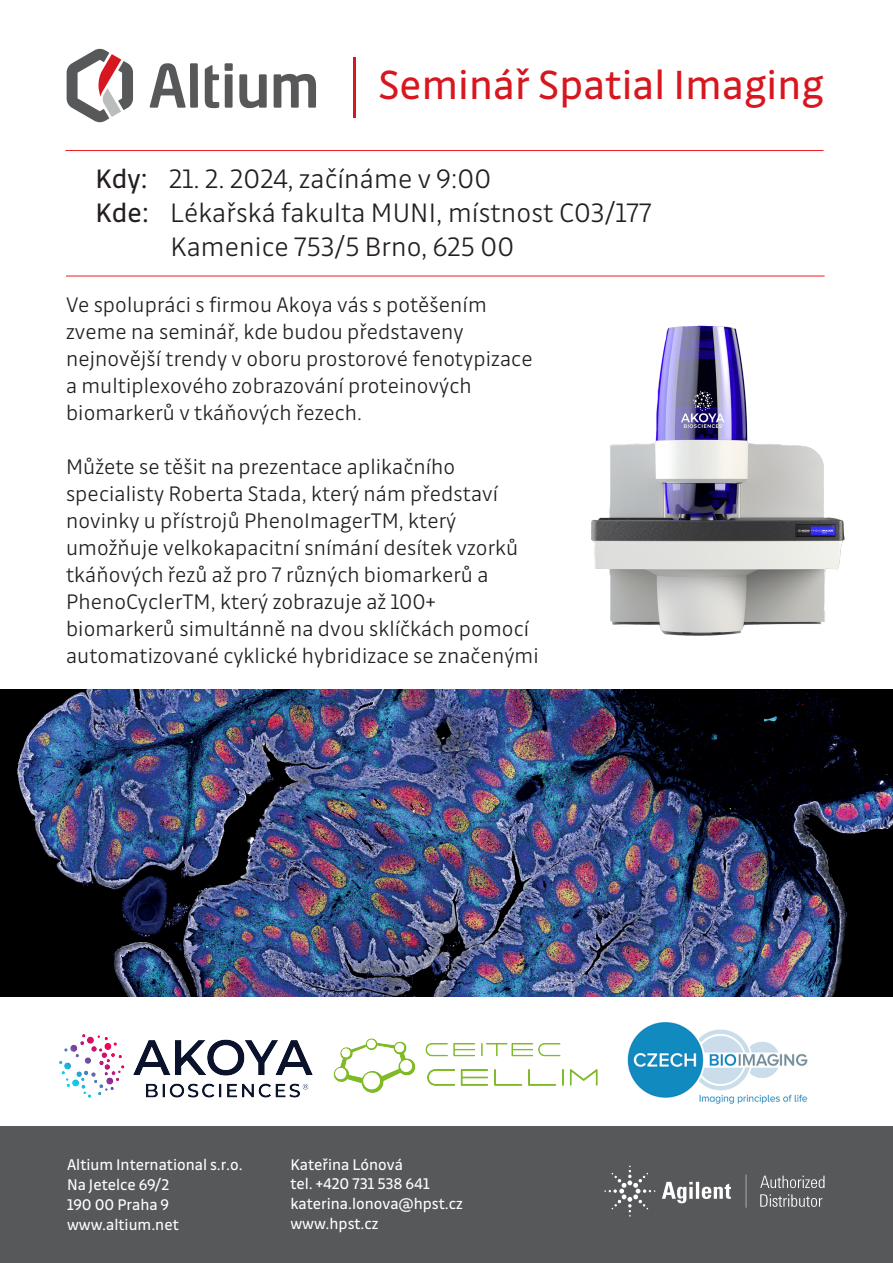
<style>
.page{position:relative;width:893px;height:1263px;background:#fff}
.page>*{position:absolute;margin:0;border:0;box-sizing:border-box;transform-origin:0 0}
.t1{font:43.5px "Drive";letter-spacing:.005em;color:#d7171f}
.t2{font:300 28.5px "Drive";letter-spacing:.005em;color:#231f20}
.t3{font:300 22.5px/27px "Drive";letter-spacing:.005em;color:#231f20}
.t4{font:16.5px/19.8px "Drive";color:#fff}
.s1{font-weight:400}
</style>
<div class="page">
<svg style="left:67px;top:49px;width:66px;height:73px"></svg>
<svg style="left:150px;top:63px;width:48px;height:45px"></svg>
<svg style="left:205px;top:65px;width:14px;height:43px"></svg>
<svg style="left:225px;top:63px;width:8px;height:45px"></svg>
<svg style="left:239px;top:74px;width:28px;height:34px"></svg>
<svg style="left:274px;top:74px;width:42px;height:34px"></svg>
<div style="left:0;top:1126px;width:893px;height:137px;background:#57585a"></div>
<svg style="left:662px;top:1182px;width:69px;height:21px"></svg>
<svg style="left:604px;top:1165px;width:51px;height:51px"></svg>
<svg style="left:760px;top:1175px;width:65px;height:13px"></svg>
<svg style="left:760px;top:1194px;width:62px;height:13px"></svg>
<svg style="left:746px;top:1174px;width:1px;height:34px"></svg>
<hr style="left:353px;top:57px;width:2px;height:61px;background:#d7171f">
<hr style="left:66px;top:276px;width:759px;height:1px;background:#ee1d23">
<hr style="left:65px;top:150px;width:758px;height:1px;background:#ee1d23">
<img style="left:592px;top:325px;width:253px;height:311px">
<img style="left:333px;top:1038px;width:265px;height:55px">
<img style="left:627px;top:1022px;width:181px;height:82px">
<img style="left:59px;top:1034px;width:253px;height:63px">
<img style="left:0;top:689px;width:893px;height:307px">
<h1 class="t1" style="left:378px;top:60px;width:447px">Seminář Spatial Imaging</h1>
<p class="t2" style="left:96px;top:163px;width:397px"><span class="s1">Kdy:</span> 21. 2. 2024, začínáme v 9:00</p>
<p class="t2" style="left:96px;top:197px;width:558px"><span class="s1">Kde:</span> Lékařská fakulta MUNI, místnost C03/177</p>
<p class="t2" style="left:171px;top:231px;width:345px">Kamenice 753/5 Brno, 625 00</p>
<p class="t3" style="left:66px;top:291px;width:468px">Ve spolupráci s firmou Akoya vás s potěšením zveme na seminář, kde budou představeny nejnovější trendy v oboru prostorové fenotypizace a multiplexového zobrazování proteinových biomarkerů v tkáňových řezech.</p>
<p class="t3" style="left:66px;top:453px;width:474px">Můžete se těšit na prezentace aplikačního specialisty Roberta Stada, který nám představí novinky u přístrojů PhenoImagerTM, který umožňuje velkokapacitní snímání desítek vzorků tkáňových řezů až pro 7 různých biomarkerů a PhenoCyclerTM, který zobrazuje až 100+ biomarkerů simultánně na dvou sklíčkách pomocí automatizované cyklické hybridizace se značenými</p>
<p class="t4" style="left:67px;top:1155px;width:177px">Altium International s.r.o.<br>Na Jetelce 69/2<br>190 00 Praha 9 www.altium.net</p>
<p class="t4" style="left:290px;top:1154px;width:174px">Kateřina Lónová<br>tel. +420 731 538 641 katerina.lonova@hpst.cz www.hpst.cz</p>
</div>
